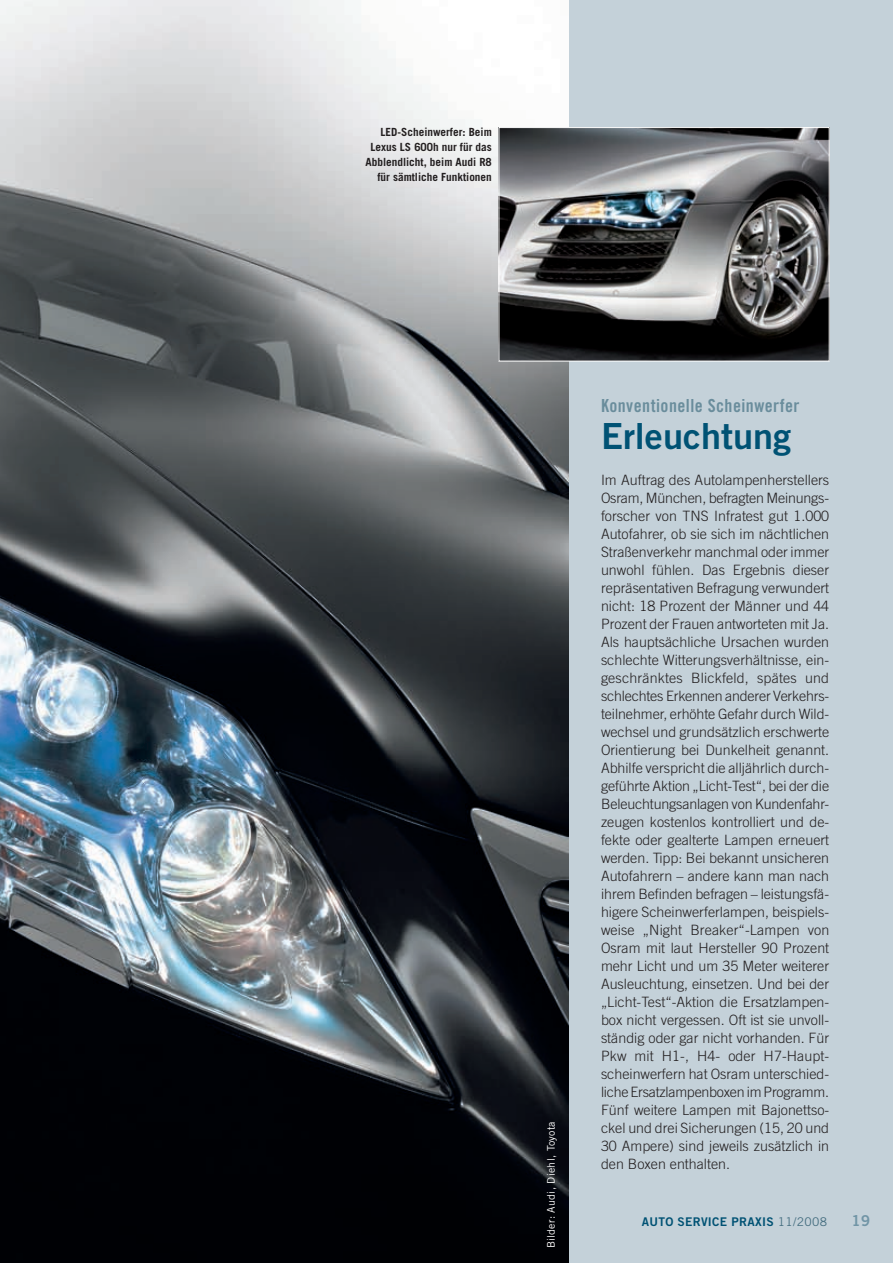
<style>
.page{position:relative;width:893px;height:1263px;background:#fff}
.page>*{position:absolute;margin:0;border:0;box-sizing:border-box;transform-origin:0 0}
.t1{font:36px "Trade Gothic LT Std Bd 2";color:#005274}
.t2{font:18px "Trade Gothic LT Std Bd Cn 20";letter-spacing:.025em;color:#6a8d9c}
.t3{font:15px "Trade Gothic LT Std Bd 2";color:#7195a6}
.t4{font:300 14.25px/18px "Trade Gothic LT Std";color:#231f20;text-align:justify}
.t5{font:12px "Trade Gothic LT Std Bd 2";letter-spacing:.025em;color:#005274}
.t6{font:700 11.25px/15px "Trade Gothic LT Std";color:#231f20;text-align:right}
.t7{font:10.5px "Trade Gothic LT Std";letter-spacing:.025em;color:#fff}
.s1{font-family:"Trade Gothic LT Std";color:#456e80}
</style>
<div class="page">
<div style="left:568px;top:0;width:325px;height:1263px;background:#c4d1d9"></div>
<img style="left:0;top:0;width:568px;height:1263px">
<img style="left:501px;top:129px;width:327px;height:230px">
<div style="left:499px;top:127px;width:331px;height:234px;border:1px solid #fff"></div>
<p class="t6" style="left:366px;top:124px;width:128px">LED-Scheinwerfer: Beim<br>Lexus LS 600h nur für das<br>Abblendlicht, beim Audi R8 für sämtliche Funktionen</p>
<p class="t7" style="left:545px;top:1248px;width:129px;rotate:-90deg">Bilder: Audi, Diehl, Toyota</p>
<p class="t2" style="left:601px;top:394px;width:200px">Konventionelle Scheinwerfer</p>
<h1 class="t1" style="left:601px;top:414px;width:192px">Erleuchtung</h1>
<p class="t4" style="left:601px;top:471px;width:230px">Im Auftrag des Autolampenherstellers Osram, München, befragten Meinungs&shy;forscher von TNS Infratest gut 1.000<br>Autofahrer, ob sie sich im nächtlichen Straßenverkehr manchmal oder immer unwohl fühlen. Das Ergebnis dieser repräsentativen Befragung verwundert nicht: 18 Prozent der Männer und 44<br>Prozent der Frauen antworteten mit Ja.<br>Als hauptsächliche Ursachen wurden schlechte Witterungsverhältnisse, ein&shy;geschränktes Blickfeld, spätes und schlechtes Erkennen anderer Verkehrs&shy;teilnehmer, erhöhte Gefahr durch Wild&shy;wechsel und grundsätzlich erschwerte Orientierung bei Dunkelheit genannt.<br>Abhilfe verspricht die alljährlich durch&shy;geführte Aktion „Licht-Test“, bei der die Beleuchtungsanlagen von Kundenfahr&shy;zeugen kostenlos kontrolliert und de&shy;fekte oder gealterte Lampen erneuert werden. Tipp: Bei bekannt unsicheren Autofahrern – andere kann man nach ihrem Befinden befragen – leistungsfä&shy;higere Scheinwerferlampen, beispiels&shy;weise „Night Breaker“-Lampen von Osram mit laut Hersteller 90 Prozent mehr Licht und um 35 Meter weiterer Ausleuchtung, einsetzen. Und bei der „Licht-Test“-Aktion die Ersatzlampen&shy;box nicht vergessen. Oft ist sie unvoll&shy;ständig oder gar nicht vorhanden. Für Pkw mit H1-, H4- oder H7-Haupt&shy;scheinwerfern hat Osram unterschied&shy;liche Ersatzlampenboxen im Programm.<br>Fünf weitere Lampen mit Bajonettso&shy;ckel und drei Sicherungen (15, 20 und 30 Ampere) sind jeweils zusätzlich in den Boxen enthalten.</p>
<p class="t5" style="left:642px;top:1215px;width:187px">AUTO SERVICE PRAXIS <span class="s1">11/2008</span></p>
<p class="t3" style="left:851px;top:1212px;width:20px">19</p>
</div>
